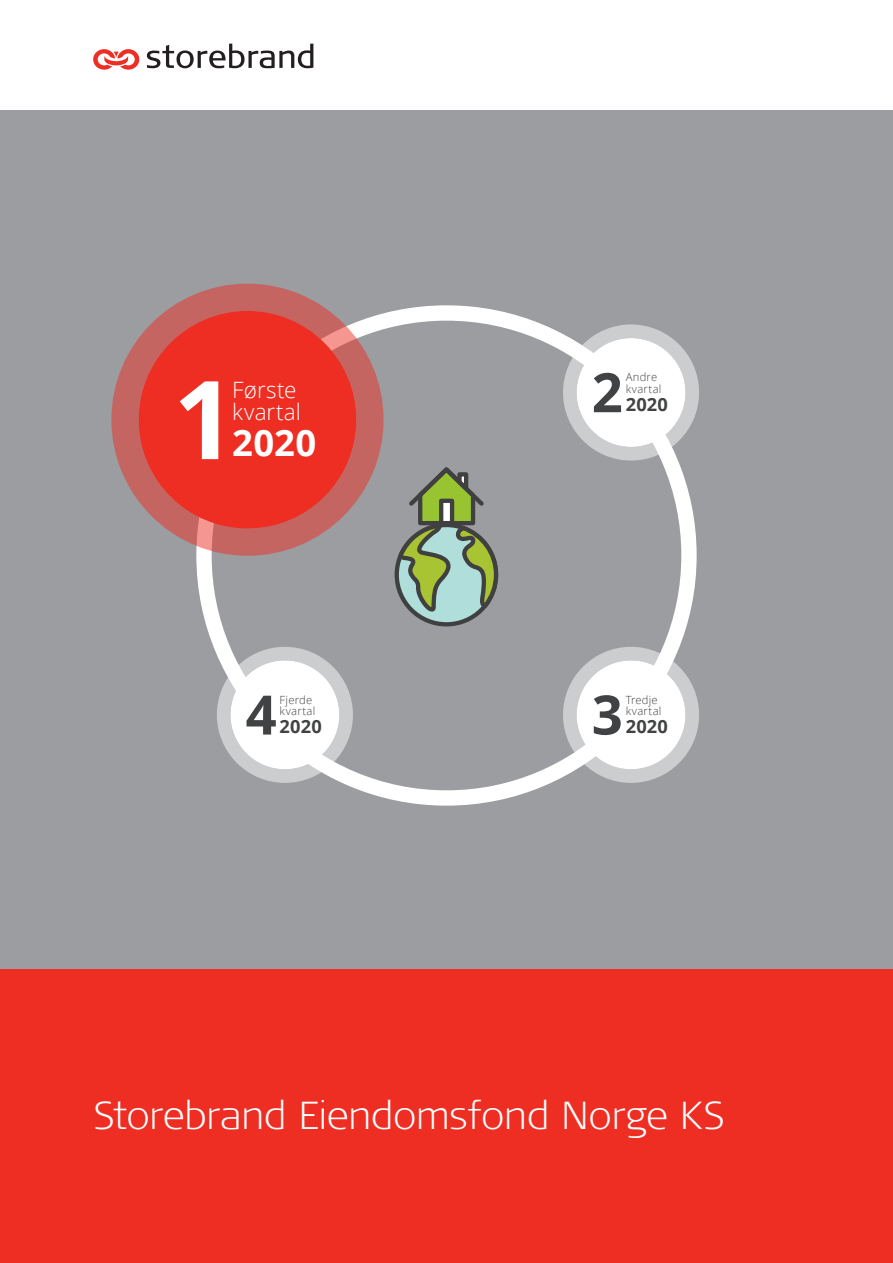
<style>
.page{position:relative;width:893px;height:1263px;background:#fff}
.page>*{position:absolute;margin:0;border:0;box-sizing:border-box;transform-origin:0 0}
.t1{font:700 108.9px "Open Sans";color:#fff}
.t2{font:700 54.45px "Open Sans";color:#414243}
._1_Hovedtittel_forsi{font:300 expanded 39px "Signa OT";letter-spacing:-.005em;color:#fff}
.t3{font:700 36.45px "Open Sans";color:#fff}
.t4{font:300 22.5px "Open Sans";letter-spacing:.01em;color:#fff}
.t5{font:700 18.15px "Open Sans";letter-spacing:.015em;color:#414243}
.t6{font:300 11.25px "Open Sans";letter-spacing:.02em;color:#414243}
</style>
<div class="page">
<div style="left:0;top:111px;width:893px;height:1076px;background:#9b9da0"></div>
<div style="left:196px;top:305px;width:501px;height:501px;border:15px solid #fff;border-radius:50%"></div>
<svg style="left:397px;top:525px;width:99px;height:99px"></svg>
<svg style="left:395px;top:467px;width:104px;height:148px"></svg>
<div style="left:577px;top:660px;width:108px;height:109px;background:#fff;border-radius:50%"></div>
<div style="left:563px;top:647px;width:136px;height:136px;border:14px solid #fff;border-radius:50%"></div>
<div style="left:577px;top:338px;width:108px;height:109px;background:#fff;border-radius:50%"></div>
<div style="left:563px;top:324px;width:136px;height:136px;border:14px solid #fff;border-radius:50%"></div>
<div style="left:139px;top:311px;width:217px;height:218px;background:#ee2e22;border-radius:50%"></div>
<div style="left:111px;top:284px;width:273px;height:272px;border:27px solid #ee2e22;border-radius:50%"></div>
<div style="left:230px;top:660px;width:109px;height:109px;background:#fff;border-radius:50%"></div>
<div style="left:217px;top:647px;width:136px;height:136px;border:14px solid #fff;border-radius:50%"></div>
<div style="left:0;top:969px;width:893px;height:294px;background:#ee2e22"></div>
<svg style="left:93px;top:49px;width:47px;height:21px"></svg>
<svg style="left:147px;top:44px;width:166px;height:24px"></svg>
<p class="t1" style="left:173px;top:343px;width:64px">1</p>
<p class="t4" style="left:232px;top:374px;width:66px">Første</p>
<p class="t4" style="left:232px;top:397px;width:70px">kvartal</p>
<p class="t3" style="left:232px;top:417px;width:86px">2020</p>
<p class="t6" style="left:280px;top:692px;width:34px">Fjerde</p>
<p class="t6" style="left:280px;top:703px;width:37px">kvartal</p>
<p class="t2" style="left:246px;top:676px;width:33px">4</p>
<p class="t5" style="left:280px;top:714px;width:44px">2020</p>
<p class="t2" style="left:592px;top:354px;width:33px">2</p>
<p class="t6" style="left:626px;top:370px;width:33px">Andre</p>
<p class="t6" style="left:626px;top:381px;width:37px">kvartal</p>
<p class="t5" style="left:626px;top:391px;width:44px">2020</p>
<p class="t2" style="left:592px;top:676px;width:33px">3</p>
<p class="t6" style="left:626px;top:692px;width:34px">Tredje</p>
<p class="t6" style="left:626px;top:703px;width:37px">kvartal</p>
<p class="t5" style="left:626px;top:714px;width:44px">2020</p>
<p class="_1_Hovedtittel_forsi" style="left:94px;top:1092px;width:632px">Storebrand Eiendomsfond Norge KS</p>
</div>
